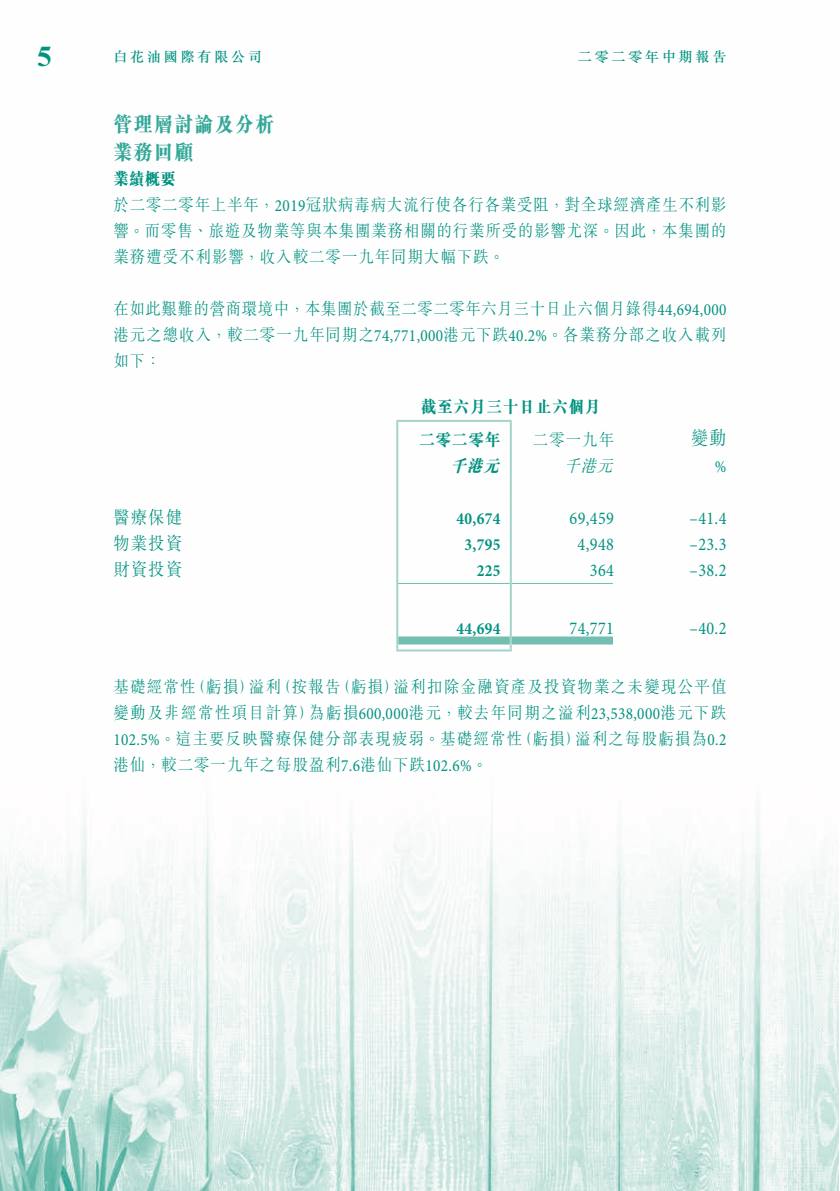
<style>
.page{position:relative;width:840px;height:1191px;background:#fff}
.page>*{position:absolute;margin:0;border:0;box-sizing:border-box;transform-origin:0 0}
.t1{font:700 28px "Times New Roman MT Std";color:#009380}
._01_H1{font:800 21px "M Sung HK";letter-spacing:.07em;color:#33a898;scale:.9 1}
._50_Table_txt{font:300 19px "M Sung HK";color:#009380;scale:.9 1}
._50_Table_txt-2{font:18px "Minion Pro";letter-spacing:.025em;color:#009380;scale:.9 1}
._50_Table_txt-3{font:300 18px "M Sung HK";letter-spacing:.075em;color:#009380;scale:.9 1}
._00_txt{font:300 17px/26px "M Sung HK";letter-spacing:.075em;color:#009380;text-align:justify;scale:.9 1}
._00_txt-2{font:300 17px "M Sung HK";letter-spacing:.105em;color:#009380;scale:.9 1}
._50_Table_txt-4{font:700 17px "Minion Pro";letter-spacing:.02em;color:#009380;scale:.9 1}
._00_txt-3{font:800 17px "M Sung HK";letter-spacing:.07em;color:#009380;scale:.9 1}
._50_Table_txt-5{font:300 17px "M Sung HK";letter-spacing:.075em;color:#009380;scale:.9 1}
._50_Table_txt-6{font:800 17px "M Sung HK";letter-spacing:.07em;color:#009380;scale:.9 1}
._02_H2{font:800 17px "M Sung HK";color:#009380;scale:.9 1}
._50_Table_txt-7{font:italic 300 17px "M Sung HK";color:#009380;scale:.9 1}
._50_Table_txt-8{font:italic 800 17px "M Sung HK";color:#009380;scale:.9 1}
._50_Table_txt-9{font:17px "Minion Pro";color:#009380;scale:.9 1}
.t2{font:500 14px "M Sung HK";letter-spacing:.2em;color:#009380}
.s1{font-family:"Minion Pro";font-weight:400}
</style>
<div class="page">
<img style="left:0;top:419px;width:838px;height:772px">
<hr style="left:396px;top:420px;width:115px;height:2px;background:#a3d4ca">
<hr style="left:396px;top:422px;width:2px;height:26px;background:#a3d4ca">
<hr style="left:509px;top:422px;width:2px;height:26px;background:#a3d4ca">
<hr style="left:396px;top:448px;width:2px;height:26px;background:#a3d4ca">
<hr style="left:509px;top:448px;width:2px;height:26px;background:#a3d4ca">
<hr style="left:396px;top:474px;width:2px;height:26px;background:#a3d4ca">
<hr style="left:509px;top:474px;width:2px;height:26px;background:#a3d4ca">
<hr style="left:396px;top:500px;width:2px;height:26px;background:#a3d4ca">
<hr style="left:509px;top:500px;width:2px;height:26px;background:#a3d4ca">
<hr style="left:396px;top:526px;width:2px;height:26px;background:#a3d4ca">
<hr style="left:509px;top:526px;width:2px;height:26px;background:#a3d4ca">
<hr style="left:396px;top:552px;width:2px;height:26px;background:#a3d4ca">
<hr style="left:509px;top:552px;width:2px;height:26px;background:#a3d4ca">
<svg style="left:396px;top:578px;width:2px;height:6px"></svg>
<svg style="left:509px;top:578px;width:2px;height:6px"></svg>
<hr style="left:396px;top:584px;width:2px;height:26px;background:#a3d4ca">
<hr style="left:509px;top:584px;width:2px;height:26px;background:#a3d4ca">
<hr style="left:396px;top:610px;width:2px;height:26px;background:#a3d4ca">
<hr style="left:509px;top:610px;width:2px;height:26px;background:#a3d4ca">
<svg style="left:396px;top:636px;width:2px;height:13px"></svg>
<svg style="left:509px;top:636px;width:2px;height:13px"></svg>
<hr style="left:396px;top:649px;width:115px;height:2px;background:#a3d4ca">
<hr style="left:398px;top:583px;width:111px;height:1px;background:#72beb1">
<hr style="left:511px;top:583px;width:101px;height:1px;background:#72beb1">
<div style="left:398px;top:636px;width:111px;height:8px;background:#72beb1"></div>
<div style="left:511px;top:636px;width:101px;height:8px;background:#72beb1"></div>
<h1 class="t1" style="left:38px;top:39px;width:15px">5</h1>
<p class="t2" style="left:113px;top:47px;width:150px">白花油國際有限公司</p>
<p class="t2" style="left:577px;top:47px;width:150px">二零二零年中期報告</p>
<p class="_01_H1" style="left:113px;top:110px;width:180px">管理層討論及分析</p>
<p class="_01_H1" style="left:113px;top:138px;width:90px">業務回顧</p>
<p class="_02_H2" style="left:113px;top:166px;width:71px">業績概要</p>
<p class="_00_txt" style="left:113px;top:191px;width:682px">於二零二零年上半年，<span class="s1">2019</span>冠狀病毒病大流行使各行各業受阻，對全球經濟產生不利影響。而零售、旅遊及物業等與本集團業務相關的行業所受的影響尤深。因此，本集團的業務遭受不利影響，收入較二零一九年同期大幅下跌。</p>
<p class="_00_txt" style="left:113px;top:295px;width:682px">在如此艱難的營商環境中，本集團於截至二零二零年六月三十日止六個月錄得<span class="s1">44,694,000</span>港元之總收入，較二零一九年同期之<span class="s1">74,771,000</span>港元下跌<span class="s1">40.2%</span>。各業務分部之收入載列如下：</p>
<p class="_00_txt-3" style="left:421px;top:395px;width:201px">截至六月三十日止六個月</p>
<p class="_50_Table_txt" style="left:690px;top:425px;width:41px">變動</p>
<p class="_50_Table_txt-6" style="left:419px;top:427px;width:91px">二零二零年</p>
<p class="_50_Table_txt-5" style="left:532px;top:427px;width:91px">二零一九年</p>
<p class="_50_Table_txt-8" style="left:450px;top:453px;width:62px">千港元</p>
<p class="_50_Table_txt-7" style="left:563px;top:453px;width:62px">千港元</p>
<p class="_50_Table_txt-9" style="left:714px;top:455px;width:14px">%</p>
<p class="_50_Table_txt-3" style="left:113px;top:504px;width:77px">醫療保健</p>
<p class="_50_Table_txt-4" style="left:456px;top:506px;width:50px">40,674</p>
<p class="_50_Table_txt-2" style="left:569px;top:506px;width:51px">69,459</p>
<p class="_50_Table_txt-2" style="left:689px;top:506px;width:43px">–41.4</p>
<p class="_50_Table_txt-3" style="left:113px;top:530px;width:77px">物業投資</p>
<p class="_50_Table_txt-4" style="left:464px;top:532px;width:41px">3,795</p>
<p class="_50_Table_txt-2" style="left:577px;top:532px;width:42px">4,948</p>
<p class="_50_Table_txt-2" style="left:689px;top:532px;width:43px">–23.3</p>
<p class="_50_Table_txt-3" style="left:113px;top:556px;width:77px">財資投資</p>
<p class="_50_Table_txt-4" style="left:476px;top:558px;width:28px">225</p>
<p class="_50_Table_txt-2" style="left:589px;top:558px;width:28px">364</p>
<p class="_50_Table_txt-2" style="left:689px;top:558px;width:43px">–38.2</p>
<p class="_50_Table_txt-4" style="left:456px;top:616px;width:50px">44,694</p>
<p class="_50_Table_txt-2" style="left:569px;top:616px;width:51px">74,771</p>
<p class="_50_Table_txt-2" style="left:689px;top:616px;width:43px">–40.2</p>
<p class="_00_txt" style="left:393px;top:672px;width:371px">溢利扣除金融資產及投資物業之未變現公平值</p>
<p class="_00_txt" style="left:276px;top:672px;width:73px">（按報告</p>
<p class="_00_txt" style="left:113px;top:672px;width:93px">基礎經常性</p>
<p class="_00_txt" style="left:190px;top:672px;width:72px">（虧損）</p>
<p class="_00_txt" style="left:335px;top:672px;width:72px">（虧損）</p>
<p class="_00_txt" style="left:249px;top:672px;width:37px">溢利</p>
<p class="_00_txt-2" style="left:309px;top:700px;width:465px">為虧損<span class="s1">600,000</span>港元，較去年同期之溢利<span class="s1">23,538,000</span>港元下跌</p>
<p class="_00_txt-2" style="left:113px;top:700px;width:224px">變動及非經常性項目計算）</p>
<p class="_00_txt" style="left:575px;top:724px;width:169px">溢利之每股虧損為<span class="s1">0.2</span></p>
<p class="_00_txt" style="left:113px;top:724px;width:455px"><span class="s1">102.5%</span>。這主要反映醫療保健分部表現疲弱。基礎經常性港仙，較二零一九年之每股盈利<span class="s1">7.6</span>港仙下跌<span class="s1">102.6%</span>。</p>
<p class="_00_txt" style="left:517px;top:724px;width:72px">（虧損）</p>
</div>
